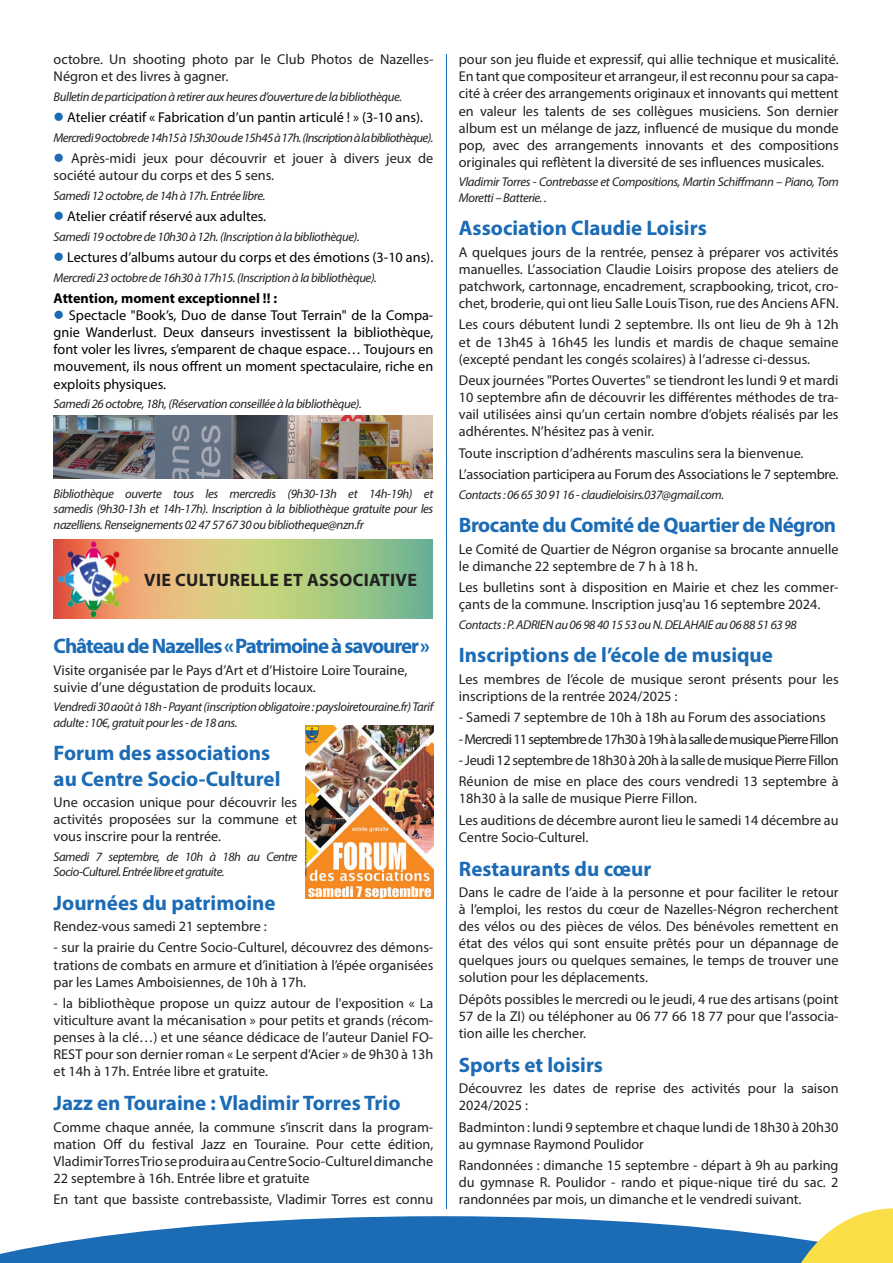
<style>
.page{position:relative;width:893px;height:1263px;background:#fff}
.page>*{position:absolute;margin:0;border:0;box-sizing:border-box;transform-origin:0 0}
.Titre_bleu{font:700 21px/25.2px "Myriad Pro";color:#1b6bb5}
.Titre_bleu-2{font:700 21px "Myriad Pro";letter-spacing:-.05em;color:#1b6bb5}
.Titre_bleu-3{font:700 21px "Myriad Pro";letter-spacing:-.025em;color:#1b6bb5}
.Titre_rubrique{font:700 18px "Myriad Pro";letter-spacing:.02em;color:#231f20}
.Texte{font:14.25px/17.1px "Myriad Pro";color:#231f20;text-align:justify}
.Texte-2{font:14.25px/17.1px "Myriad Pro";color:#000;text-align:justify}
.Titre_bleu-4{font:14.25px/17.1px "Myriad Pro";color:#231f20}
.Texte-3{font:14.25px "Myriad Pro";letter-spacing:-.05em;color:#231f20}
.Texte-4{font:14.25px "Myriad Pro";letter-spacing:-.03em;color:#231f20}
.Texte-5{font:700 14.25px "Myriad Pro";color:#000}
.Info_italique{font:italic 12.75px/15.3px "Myriad Pro";letter-spacing:-.03em;color:#231f20}
.Info_italique-2{font:italic 12.75px "Myriad Pro";letter-spacing:-.05em;color:#231f20}
.s1{color:#1b6bb5}
</style>
<div class="page">
<img style="left:54px;top:415px;width:379px;height:64px">
<img style="left:54px;top:540px;width:378px;height:79px">
<hr style="left:446px;top:54px;width:1px;height:1155px;background:#1b6bb5">
<svg style="left:0;top:1208px;width:893px;height:55px"></svg>
<img style="left:306px;top:725px;width:127px;height:173px">
<p class="Texte" style="left:54px;top:51px;width:381px">octobre. Un shooting photo par le Club Photos de Nazelles-<br>Négron et des livres à gagner.</p>
<p class="Info_italique" style="left:54px;top:89px;width:350px">Bulletin de participation à retirer aux heures d’ouverture de la bibliothèque.</p>
<p class="Texte-2" style="left:54px;top:109px;width:371px"><span class="s1">●</span> Atelier créatif « Fabrication d’un pantin articulé ! » (3-10 ans).</p>
<p class="Info_italique-2" style="left:54px;top:130px;width:381px">Mercredi 9 octobre de 14h15 à 15h30 ou de 15h45 à 17h. (Inscription à la bibliothèque).</p>
<p class="Texte" style="left:54px;top:150px;width:381px"><span class="s1">●</span> Après-midi jeux pour découvrir et jouer à divers jeux de société autour du corps et des 5 sens.</p>
<p class="Info_italique" style="left:54px;top:188px;width:213px">Samedi 12 octobre, de 14h à 17h. Entrée libre.</p>
<p class="Texte-2" style="left:54px;top:208px;width:214px"><span class="s1">●</span> Atelier créatif réservé aux adultes.</p>
<p class="Info_italique" style="left:54px;top:229px;width:308px">Samedi 19 octobre de 10h30 à 12h. (Inscription à la bibliothèque).</p>
<p class="Texte-2" style="left:54px;top:249px;width:381px"><span class="s1">●</span> Lectures d’albums autour du corps et des émotions (3-10 ans).</p>
<p class="Info_italique" style="left:54px;top:269px;width:325px">Mercredi 23 octobre de 16h30 à 17h15. (Inscription à la bibliothèque).</p>
<p class="Texte-5" style="left:54px;top:289px;width:225px">Attention, moment exceptionnel !! :</p>
<p class="Texte-2" style="left:54px;top:307px;width:381px"><span class="s1">●</span> Spectacle "Book’s, Duo de danse Tout Terrain" de la Compa&shy;gnie Wanderlust. Deux danseurs investissent la bibliothèque, font voler les livres, s’emparent de chaque espace… Toujours en mouvement, ils nous offrent un moment spectaculaire, riche en exploits physiques.</p>
<p class="Info_italique" style="left:54px;top:396px;width:310px">Samedi 26 octobre, 18h, (Réservation conseillée à la bibliothèque).</p>
<p class="Info_italique" style="left:54px;top:486px;width:381px;text-align:justify">Bibliothèque ouverte tous les mercredis (9h30-13h et 14h-19h) et samedis (9h30-13h et 14h-17h). Inscription à la bibliothèque gratuite pour les nazelliens. Renseignements 02 47 57 67 30 ou bibliotheque@nzn.fr</p>
<p class="Titre_rubrique" style="left:144px;top:568px;width:274px">VIE CULTURELLE ET ASSOCIATIVE</p>
<p class="Titre_bleu-2" style="left:54px;top:633px;width:378px">Château de Nazelles « Patrimoine à savourer »</p>
<p class="Titre_bleu-4" style="left:54px;top:661px;width:355px">Visite organisée par le Pays d’Art et d’Histoire Loire Touraine, suivie d’une dégustation de produits locaux.</p>
<p class="Info_italique" style="left:54px;top:699px;width:381px">Vendredi 30 août à 18h - Payant (inscription obligatoire : paysloiretouraine.fr) Tarif adulte : 10€, gratuit pour les - de 18 ans.</p>
<p class="Titre_bleu" style="left:54px;top:740px;width:228px">Forum des associations au Centre Socio-Culturel</p>
<p class="Texte" style="left:54px;top:793px;width:245px">Une occasion unique pour découvrir les activités proposées sur la commune et vous inscrire pour la rentrée.</p>
<p class="Info_italique" style="left:54px;top:849px;width:245px">Samedi 7 septembre, de 10h à 18h au Centre<br>Socio-Culturel. Entrée libre et gratuite.</p>
<p class="Titre_bleu" style="left:54px;top:889px;width:224px">Journées du patrimoine</p>
<p class="Texte" style="left:54px;top:917px;width:215px">Rendez-vous samedi 21 septembre :</p>
<p class="Texte" style="left:54px;top:939px;width:381px">- sur la prairie du Centre Socio-Culturel, découvrez des démons&shy;trations de combats en armure et d’initiation à l’épée organisées par les Lames Amboisiennes, de 10h à 17h.</p>
<p class="Texte" style="left:54px;top:994px;width:381px">- la bibliothèque propose un quizz autour de l'exposition « La viticulture avant la mécanisation » pour petits et grands (récom&shy;penses à la clé…) et une séance dédicace de l’auteur Daniel FO-REST pour son dernier roman « Le serpent d’Acier » de 9h30 à 13h et 14h à 17h. Entrée libre et gratuite.</p>
<p class="Titre_bleu" style="left:54px;top:1090px;width:348px">Jazz en Touraine : Vladimir Torres Trio</p>
<p class="Texte" style="left:54px;top:1118px;width:381px">Comme chaque année, la commune s’inscrit dans la program&shy;mation Off du festival Jazz en Touraine. Pour cette édition, Vladimir Torres Trio se produira au Centre Socio-Culturel dimanche 22 septembre à 16h. Entrée libre et gratuite</p>
<p class="Texte" style="left:54px;top:1190px;width:381px">En tant que bassiste contrebassiste, Vladimir Torres est connu</p>
<p class="Texte" style="left:459px;top:51px;width:381px">pour son jeu fluide et expressif, qui allie technique et musicalité.<br>En tant que compositeur et arrangeur, il est reconnu pour sa capa&shy;cité à créer des arrangements originaux et innovants qui mettent en valeur les talents de ses collègues musiciens. Son dernier album est un mélange de jazz, influencé de musique du monde pop, avec des arrangements innovants et des compositions originales qui reflètent la diversité de ses influences musicales.</p>
<p class="Info_italique" style="left:459px;top:174px;width:381px">Vladimir Torres - Contrebasse et Compositions, Martin Schiffmann – Piano, Tom<br>Moretti – Batterie. .</p>
<p class="Titre_bleu" style="left:459px;top:215px;width:249px">Association Claudie Loisirs</p>
<p class="Texte" style="left:459px;top:243px;width:381px">A quelques jours de la rentrée, pensez à préparer vos activités manuelles. L’association Claudie Loisirs propose des ateliers de patchwork, cartonnage, encadrement, scrapbooking, tricot, cro&shy;chet, broderie, qui ont lieu Salle Louis Tison, rue des Anciens AFN.</p>
<p class="Texte" style="left:459px;top:316px;width:381px">Les cours débutent lundi 2 septembre. Ils ont lieu de 9h à 12h et de 13h45 à 16h45 les lundis et mardis de chaque semaine (excepté pendant les congés scolaires) à l’adresse ci-dessus.</p>
<p class="Texte" style="left:459px;top:371px;width:381px">Deux journées "Portes Ouvertes" se tiendront les lundi 9 et mardi 10 septembre afin de découvrir les différentes méthodes de tra&shy;vail utilisées ainsi qu’un certain nombre d’objets réalisés par les adhérentes. N’hésitez pas à venir.</p>
<p class="Texte" style="left:459px;top:444px;width:346px">Toute inscription d’adhérents masculins sera la bienvenue.</p>
<p class="Texte" style="left:459px;top:465px;width:381px">L’association participera au Forum des Associations le 7 septembre.</p>
<p class="Info_italique" style="left:459px;top:486px;width:267px">Contacts : 06 65 30 91 16 - claudieloisirs.037@gmail.com.</p>
<p class="Titre_bleu-3" style="left:459px;top:511px;width:379px">Brocante du Comité de Quartier de Négron</p>
<p class="Texte" style="left:459px;top:540px;width:381px">Le Comité de Quartier de Négron organise sa brocante annuelle le dimanche 22 septembre de 7 h à 18 h.</p>
<p class="Texte" style="left:459px;top:578px;width:381px">Les bulletins sont à disposition en Mairie et chez les commer&shy;çants de la commune. Inscription jusq'au 16 septembre 2024.</p>
<p class="Info_italique" style="left:459px;top:617px;width:339px">Contacts : P. ADRIEN au 06 98 40 15 53 ou N. DELAHAIE au 06 88 51 63 98</p>
<p class="Titre_bleu" style="left:459px;top:642px;width:316px">Inscriptions de l’école de musique</p>
<p class="Texte" style="left:459px;top:670px;width:381px">Les membres de l’école de musique seront présents pour les inscriptions de la rentrée 2024/2025 :</p>
<p class="Texte" style="left:459px;top:709px;width:368px">- Samedi 7 septembre de 10h à 18h au Forum des associations</p>
<p class="Texte-3" style="left:459px;top:730px;width:381px">- Mercredi 11 septembre de 17h30 à 19h à la salle de musique Pierre Fillon</p>
<p class="Texte-4" style="left:459px;top:751px;width:381px">- Jeudi 12 septembre de 18h30 à 20h à la salle de musique Pierre Fillon</p>
<p class="Texte" style="left:459px;top:773px;width:381px">Réunion de mise en place des cours vendredi 13 septembre à<br>18h30 à la salle de musique Pierre Fillon.</p>
<p class="Texte" style="left:459px;top:811px;width:381px">Les auditions de décembre auront lieu le samedi 14 décembre au<br>Centre Socio-Culturel.</p>
<p class="Titre_bleu" style="left:459px;top:855px;width:194px">Restaurants du cœur</p>
<p class="Texte" style="left:459px;top:883px;width:381px">Dans le cadre de l’aide à la personne et pour faciliter le retour à l’emploi, les restos du cœur de Nazelles-Négron recherchent des vélos ou des pièces de vélos. Des bénévoles remettent en état des vélos qui sont ensuite prêtés pour un dépannage de quelques jours ou quelques semaines, le temps de trouver une solution pour les déplacements.</p>
<p class="Texte" style="left:459px;top:990px;width:381px">Dépôts possibles le mercredi ou le jeudi, 4 rue des artisans (point 57 de la ZI) ou téléphoner au 06 77 66 18 77 pour que l’associa&shy;tion aille les chercher.</p>
<p class="Titre_bleu" style="left:459px;top:1051px;width:146px">Sports et loisirs</p>
<p class="Texte" style="left:459px;top:1079px;width:381px">Découvrez les dates de reprise des activités pour la saison<br>2024/2025 :</p>
<p class="Texte" style="left:459px;top:1118px;width:381px">Badminton : lundi 9 septembre et chaque lundi de 18h30 à 20h30 au gymnase Raymond Poulidor</p>
<p class="Texte" style="left:459px;top:1156px;width:381px">Randonnées : dimanche 15 septembre - départ à 9h au parking du gymnase R. Poulidor - rando et pique-nique tiré du sac. 2 randonnées par mois, un dimanche et le vendredi suivant.</p>
</div>
